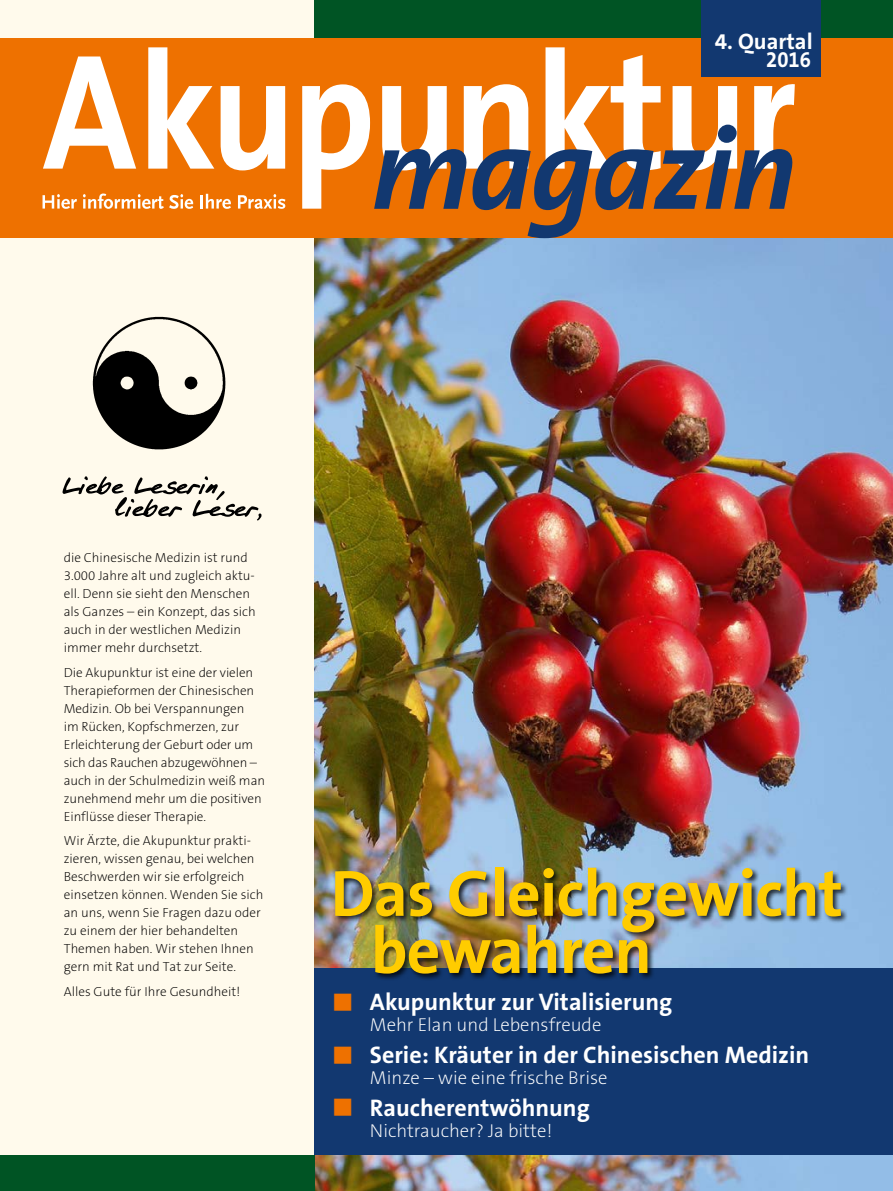
<style>
.page{position:relative;width:893px;height:1191px;background:#fff}
.page>*{position:absolute;margin:0;border:0;box-sizing:border-box;transform-origin:0 0}
.t1{font:700 65.85px/57.2px "The Sans B7";letter-spacing:-.015em;color:#fc0}
.t2{font:700 24px "The Sans B7";color:#fff}
.t3{font:700 22.5px/18px "The Sans B7";color:#fff;text-align:right}
.t4{font:200 18.75px "The Sans B2";color:#fff}
.t5{font:200 13.2px/18px "The Sans B2";color:#000}
.s1{color:#ee7100}
</style>
<div class="page">
<div style="left:0;top:0;width:315px;height:1154px;background:#fffaec"></div>
<img style="left:315px;top:238px;width:578px;height:730px">
<img style="left:315px;top:1154px;width:578px;height:37px">
<div style="left:315px;top:968px;width:578px;height:186px;background:#123870"></div>
<div style="left:315px;top:0;width:578px;height:238px;background:#005424"></div>
<div style="left:0;top:38px;width:893px;height:200px;background:#ee7100"></div>
<svg style="left:43px;top:194px;width:34px;height:15px"></svg>
<svg style="left:83px;top:193px;width:110px;height:16px"></svg>
<svg style="left:200px;top:194px;width:31px;height:15px"></svg>
<svg style="left:238px;top:194px;width:47px;height:15px"></svg>
<svg style="left:43px;top:56px;width:93px;height:113px"></svg>
<svg style="left:148px;top:47px;width:66px;height:122px"></svg>
<svg style="left:221px;top:86px;width:64px;height:84px"></svg>
<svg style="left:302px;top:47px;width:493px;height:191px"></svg>
<div style="left:702px;top:0;width:119px;height:77px;background:#123870"></div>
<div style="left:0;top:1154px;width:315px;height:37px;background:#005424"></div>
<svg style="left:63px;top:476px;width:199px;height:44px"></svg>
<img style="left:92px;top:316px;width:134px;height:134px">
<div style="left:333px;top:866px;width:515px;height:115px;background:#000;opacity:.75"></div>
<h3 class="t3" style="left:715px;top:33px;width:99px">4. Quartal<br>2016</h3>
<p class="t5" style="left:64px;top:549px;width:193px">die Chinesische Medizin ist rund<br>3.000 Jahre alt und zugleich aktu&shy;ell. Denn sie sieht den Menschen als Ganzes – ein Konzept, das sich auch in der westlichen Medizin immer mehr durchsetzt.</p>
<p class="t5" style="left:64px;top:664px;width:203px">Die Akupunktur ist eine der vielen<br>Therapieformen der Chinesischen<br>Medizin. Ob bei Verspannungen<br>im Rücken, Kopfschmerzen, zur<br>Erleichterung der Geburt oder um sich das Rauchen abzugewöhnen – auch in der Schulmedizin weiß man zunehmend mehr um die positiven<br>Einflüsse dieser Therapie.</p>
<p class="t5" style="left:64px;top:832px;width:201px">Wir Ärzte, die Akupunktur prakti&shy;zieren, wissen genau, bei welchen<br>Beschwerden wir sie erfolgreich einsetzen können. Wenden Sie sich an uns, wenn Sie Fragen dazu oder zu einem der hier behandelten<br>Themen haben. Wir stehen Ihnen gern mit Rat und Tat zur Seite.</p>
<p class="t5" style="left:64px;top:982px;width:178px">Alles Gute für Ihre Gesundheit!</p>
<h1 class="t1" style="left:371px;top:867px;width:474px;text-indent:-40px">Das Gleichgewicht bewahren</h1>
<h2 class="t2" style="left:332px;top:989px;width:342px"><span class="s1">■</span> Akupunktur zur Vitalisierung</h2>
<h3 class="t4" style="left:370px;top:1015px;width:233px">Mehr Elan und Lebensfreude</h3>
<h2 class="t2" style="left:332px;top:1042px;width:479px"><span class="s1">■</span> Serie: Kräuter in der Chinesischen Medizin</h2>
<h3 class="t4" style="left:370px;top:1068px;width:239px">Minze – wie eine frische Brise</h3>
<h2 class="t2" style="left:332px;top:1095px;width:260px"><span class="s1">■</span> Raucherentwöhnung</h2>
<h3 class="t4" style="left:370px;top:1120px;width:184px">Nichtraucher? Ja bitte!</h3>
</div>
